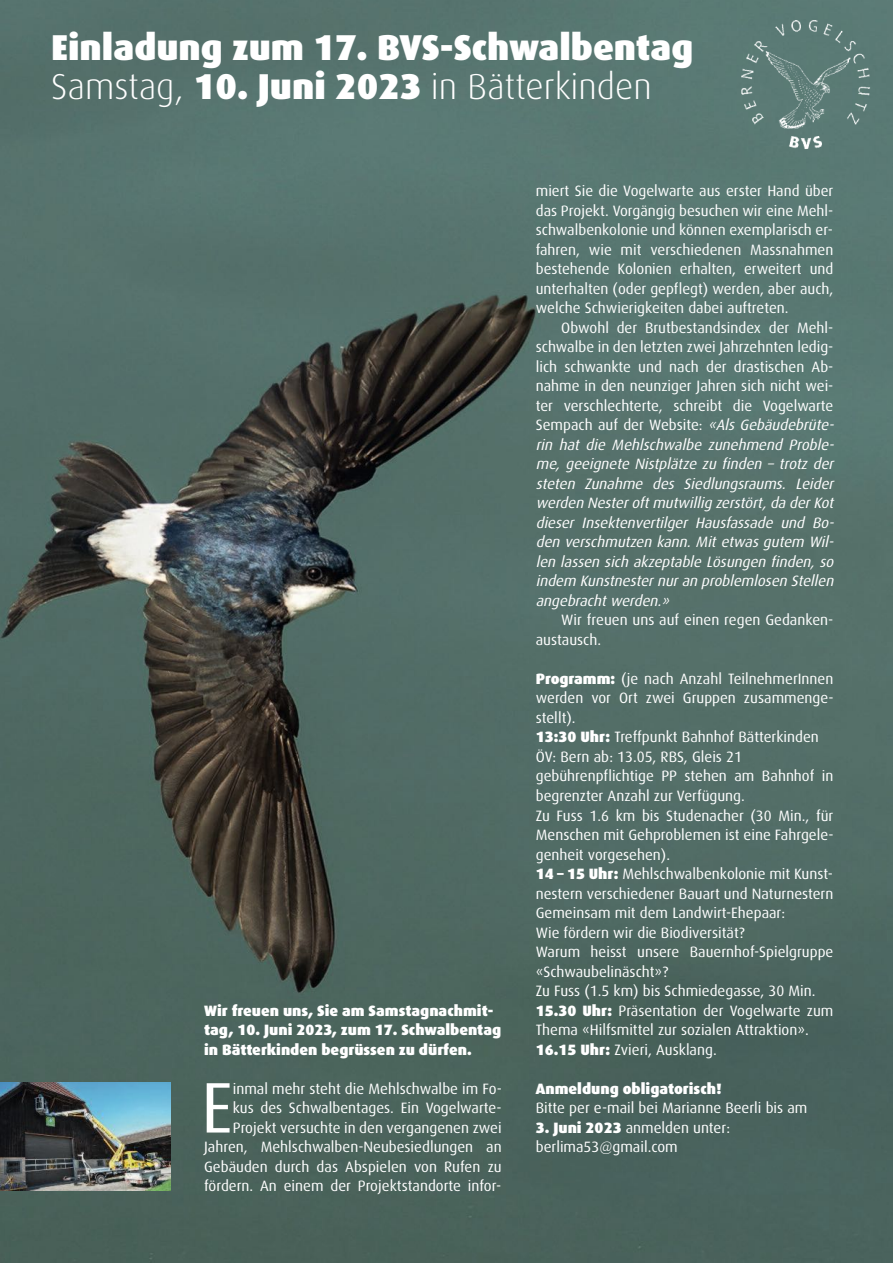
<style>
.page{position:relative;width:893px;height:1263px;background:#fff}
.page>*{position:absolute;margin:0;border:0;box-sizing:border-box;transform-origin:0 0}
.t1{font:71.7px "Dax";color:#fff}
.t2{font:900 36px/39px "Dax";color:#fff}
.t3{font:15px/19.5px "Dax";color:#fff}
.t4{font:italic 15px/19.5px "Dax";color:#fff}
.t5{font:900 15px/19.5px "Dax";color:#fff}
.s1{font-weight:300}
.s2{font-style:normal}
.s3{font-weight:900}
</style>
<div class="page">
<img style="left:0;top:0;width:893px;height:1263px">
<img style="left:740px;top:0;width:132px;height:157px">
<img style="left:0;top:1082px;width:170px;height:109px">
<h2 class="t2" style="left:51px;top:30px;width:644px">Einladung zum 17. BVS-Schwalbentag<br><span class="s1">Samstag,</span> 10. Juni 2023 <span class="s1">in Bätterkinden</span></h2>
<p class="t5" style="left:204px;top:1001px;width:299px">Wir freuen uns, Sie am Samstagnachmit&shy;tag, 10. Juni 2023, zum 17. Schwalbentag in Bätterkinden begrüssen zu dürfen.</p>
<h1 class="t1" style="left:201px;top:1076px;width:33px">E</h1>
<p class="t3" style="left:204px;top:1079px;width:299px;text-align:right">inmal mehr steht die Mehlschwalbe im Fo-<br>kus des Schwalbentages. Ein Vogelwarte-Projekt versuchte in den vergangenen zwei Jahren, Mehlschwalben-Neubesiedlungen an Gebäuden durch das Abspielen von Rufen zu fördern. An einem der Projektstandorte infor-</p>
<p class="t3" style="left:536px;top:182px;width:299px;text-align:justify">miert Sie die Vogelwarte aus erster Hand über das Projekt. Vorgängig besuchen wir eine Mehl&shy;schwalbenkolonie und können exemplarisch er&shy;fahren, wie mit verschiedenen Massnahmen bestehende Kolonien erhalten, erweitert und unterhalten (oder gepflegt) werden, aber auch, welche Schwierigkeiten dabei auftreten.</p>
<p class="t4" style="left:536px;top:319px;width:303px;text-indent:26px"><span class="s2">Obwohl der Brutbestandsindex der Mehl&shy;schwalbe in den letzten zwei Jahrzehnten ledig&shy;lich schwankte und nach der drastischen Ab&shy;nahme in den neunziger Jahren sich nicht wei&shy;ter verschlechterte, schreibt die Vogelwarte Sempach auf der Website:</span> «Als Gebäudebrüte&shy;rin hat die Mehlschwalbe zunehmend Proble&shy;me, geeignete Nistplätze zu finden – trotz der steten Zunahme des Siedlungsraums. Leider werden Nester oft mutwillig zerstört, da der Kot dieser Insektenvertilger Hausfassade und Bo&shy;den verschmutzen kann. Mit etwas gutem Wil&shy;len lassen sich akzeptable Lösungen finden, so indem Kunstnester nur an problemlosen Stellen angebracht werden.»</p>
<p class="t3" style="left:536px;top:611px;width:299px;text-indent:26px">Wir freuen uns auf einen regen Gedanken&shy;austausch.</p>
<p class="t3" style="left:536px;top:670px;width:299px"><span class="s3">Programm:</span> (je nach Anzahl TeilnehmerInnen werden vor Ort zwei Gruppen zusammenge&shy;stellt).<br><span class="s3">13:30 Uhr:</span> Treffpunkt Bahnhof Bätterkinden ÖV: Bern ab: 13.05, RBS, Gleis 21 gebührenpflichtige PP stehen am Bahnhof in begrenzter Anzahl zur Verfügung.<br>Zu Fuss 1.6 km bis Studenacher (30 Min., für Menschen mit Gehproblemen ist eine Fahrgele&shy;genheit vorgesehen).<br><span class="s3">14 – 15 Uhr:</span> Mehlschwalbenkolonie mit Kunst&shy;nestern verschiedener Bauart und Naturnestern Gemeinsam mit dem Landwirt-Ehepaar:<br>Wie fördern wir die Biodiversität?<br>Warum heisst unsere Bauernhof-Spielgruppe «Schwaubelinäscht»?<br>Zu Fuss (1.5 km) bis Schmiedegasse, 30 Min.<br><span class="s3">15.30 Uhr:</span> Präsentation der Vogelwarte zum Thema «Hilfsmittel zur sozialen Attraktion».<br><span class="s3">16.15 Uhr:</span> Zvieri, Ausklang.</p>
<p class="t5" style="left:536px;top:1079px;width:187px">Anmeldung obligatorisch!</p>
<p class="t3" style="left:536px;top:1099px;width:273px">Bitte per e-mail bei Marianne Beerli bis am</p>
<p class="t3" style="left:536px;top:1118px;width:196px"><span class="s3">3. Juni 2023</span> anmelden unter: berlima53@gmail.com</p>
</div>
